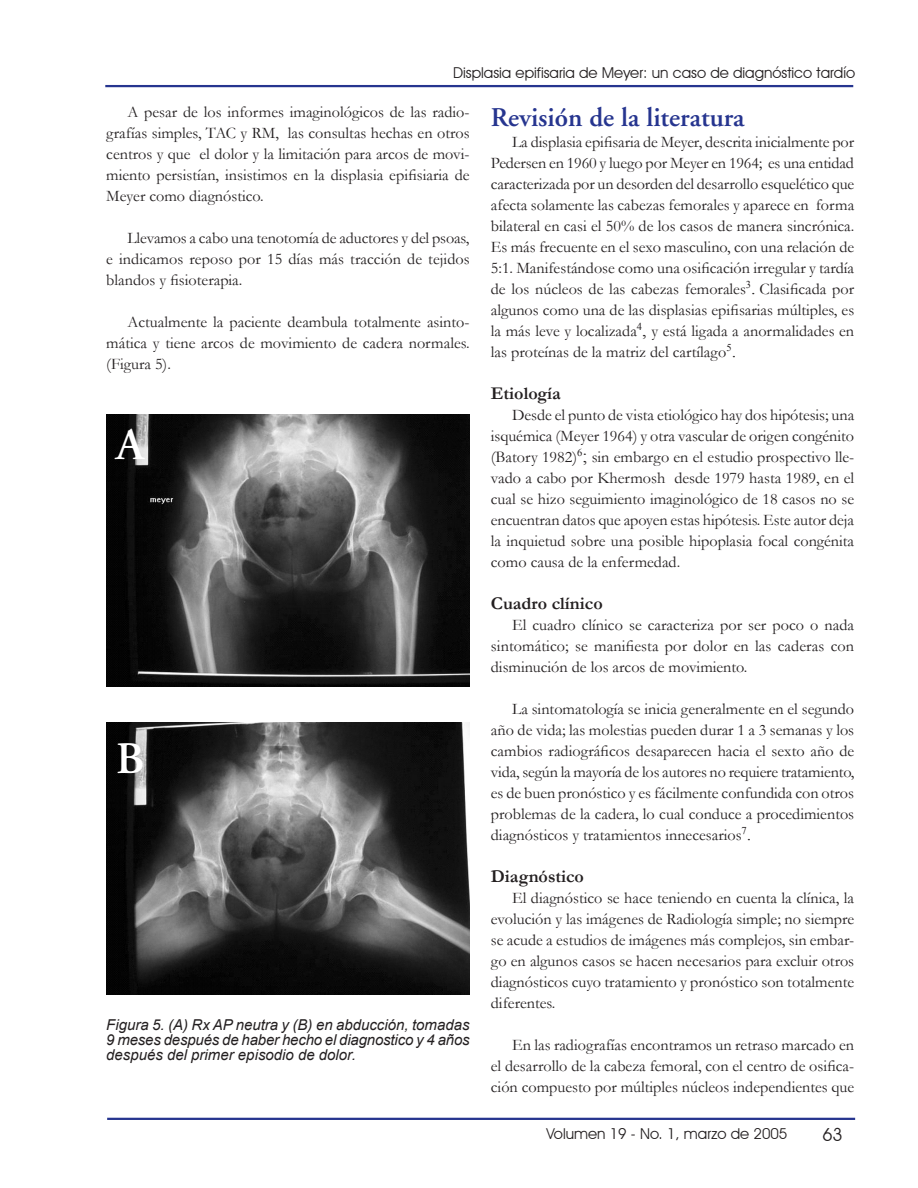
<style>
.page{position:relative;width:918px;height:1188px;background:#fff}
.page>*{position:absolute;margin:0;border:0;box-sizing:border-box;transform-origin:0 0}
.TITULO_ARTICULO{font:600 45px "Adobe Garamond";color:#fff}
.SUBTÍTULO{font:600 27px "Adobe Garamond";color:#26358f}
.subtitulo_2{font:700 18px "Garamond";color:#231f20}
.t1{font:18px "Avant Garde IT Cby BT";color:#231f20}
.TEXTO_CORRIDO{font:16.2px/21px "Garamond";color:#231f20;text-align:justify}
.PIEDEFOTO{font:italic 15px/15px "Arial";color:#231f20;text-align:justify}
.t2{font:15px "Avant Garde IT Cby BT";color:#231f20}
.s1{font-family:"Times New Roman";font-size:18px}
</style>
<div class="page">
<hr style="left:107px;top:1118px;width:748px;height:2px;background:#26358f">
<hr style="left:105px;top:85px;width:748px;height:2px;background:#26358f">
<img style="left:106px;top:414px;width:364px;height:273px">
<img style="left:106px;top:722px;width:364px;height:273px">
<p class="t2" style="left:453px;top:64px;width:403px">Displasia epifisaria de Meyer: un caso de diagnóstico tardío</p>
<p class="TEXTO_CORRIDO" style="left:106px;top:101px;width:365px;text-indent:21px">A pesar de los informes imaginológicos de las radio&shy;grafías simples, TAC y RM, las consultas hechas en otros centros y que el dolor y la limitación para arcos de movi&shy;miento persistían, insistimos en la displasia epifisiaria de Meyer como diagnóstico.</p>
<p class="TEXTO_CORRIDO" style="left:106px;top:227px;width:365px;text-indent:21px">Llevamos a cabo una tenotomía de aductores y del psoas, e indicamos reposo por 15 días más tracción de tejidos blandos y fisioterapia.</p>
<p class="TEXTO_CORRIDO" style="left:106px;top:311px;width:365px;text-indent:21px">Actualmente la paciente deambula totalmente asinto&shy;mática y tiene arcos de movimiento de cadera normales. (Figura 5).</p>
<p class="SUBTÍTULO" style="left:491px;top:103px;width:255px">Revisión de la literatura</p>
<p class="TEXTO_CORRIDO" style="left:491px;top:131px;width:365px;text-indent:21px">La displasia epifisaria de Meyer, descrita inicialmente por Pedersen en 1960 y luego por Meyer en 1964; es una entidad caracterizada por un desorden del desarrollo esquelético que afecta solamente las cabezas femorales y aparece en forma bilateral en casi el 50% de los casos de manera sincrónica.<br>Es más frecuente en el sexo masculino, con una relación de 5:1. Manifestándose como una osificación irregular y tardía de los núcleos de las cabezas femorales<sup>3</sup><span class="s1">.</span> Clasificada por algunos como una de las displasias epifisarias múltiples, es la más leve y localizada<sup>4</sup><span class="s1">,</span> y está ligada a anormalidades en las proteínas de la matriz del cartílago<sup>5</sup><span class="s1">.</span></p>
<p class="subtitulo_2" style="left:491px;top:381px;width:72px">Etiología</p>
<p class="TEXTO_CORRIDO" style="left:491px;top:404px;width:365px;text-indent:21px">Desde el punto de vista etiológico hay dos hipótesis; una isquémica (Meyer 1964) y otra vascular de origen congénito (Batory 1982)<sup>6</sup><span class="s1">;</span> sin embargo en el estudio prospectivo lle&shy;vado a cabo por Khermosh desde 1979 hasta 1989, en el cual se hizo seguimiento imaginológico de 18 casos no se encuentran datos que apoyen estas hipótesis. Este autor deja la inquietud sobre una posible hipoplasia focal congénita como causa de la enfermedad.</p>
<p class="subtitulo_2" style="left:491px;top:591px;width:113px">Cuadro clínico</p>
<p class="TEXTO_CORRIDO" style="left:491px;top:614px;width:365px;text-indent:21px">El cuadro clínico se caracteriza por ser poco o nada sintomático; se manifiesta por dolor en las caderas con disminución de los arcos de movimiento.</p>
<p class="TEXTO_CORRIDO" style="left:491px;top:698px;width:365px;text-indent:21px">La sintomatología se inicia generalmente en el segundo año de vida; las molestias pueden durar 1 a 3 semanas y los cambios radiográficos desaparecen hacia el sexto año de vida, según la mayoría de los autores no requiere tratamiento, es de buen pronóstico y es fácilmente confundida con otros problemas de la cadera, lo cual conduce a procedimientos diagnósticos y tratamientos innecesarios<sup>7</sup><span class="s1">.</span></p>
<p class="subtitulo_2" style="left:491px;top:864px;width:95px">Diagnóstico</p>
<p class="TEXTO_CORRIDO" style="left:491px;top:887px;width:365px;text-indent:21px">El diagnóstico se hace teniendo en cuenta la clínica, la evolución y las imágenes de Radiología simple; no siempre se acude a estudios de imágenes más complejos, sin embar&shy;go en algunos casos se hacen necesarios para excluir otros diagnósticos cuyo tratamiento y pronóstico son totalmente diferentes.</p>
<p class="TEXTO_CORRIDO" style="left:491px;top:1034px;width:365px;text-indent:21px">En las radiografías encontramos un retraso marcado en el desarrollo de la cabeza femoral, con el centro de osifica&shy;ción compuesto por múltiples núcleos independientes que</p>
<p class="TITULO_ARTICULO" style="left:116px;top:420px;width:30px">A</p>
<p class="TITULO_ARTICULO" style="left:116px;top:734px;width:30px">B</p>
<p class="PIEDEFOTO" style="left:106px;top:1018px;width:365px">Figura 5. (A) Rx AP neutra y (B) en abducción, tomadas 9 meses después de haber hecho el diagnostico y 4 años después del primer episodio de dolor.</p>
<p class="t2" style="left:546px;top:1125px;width:243px">Volumen 19 - No. 1, marzo de 2005</p>
<p class="t1" style="left:822px;top:1124px;width:22px">63</p>
</div>
